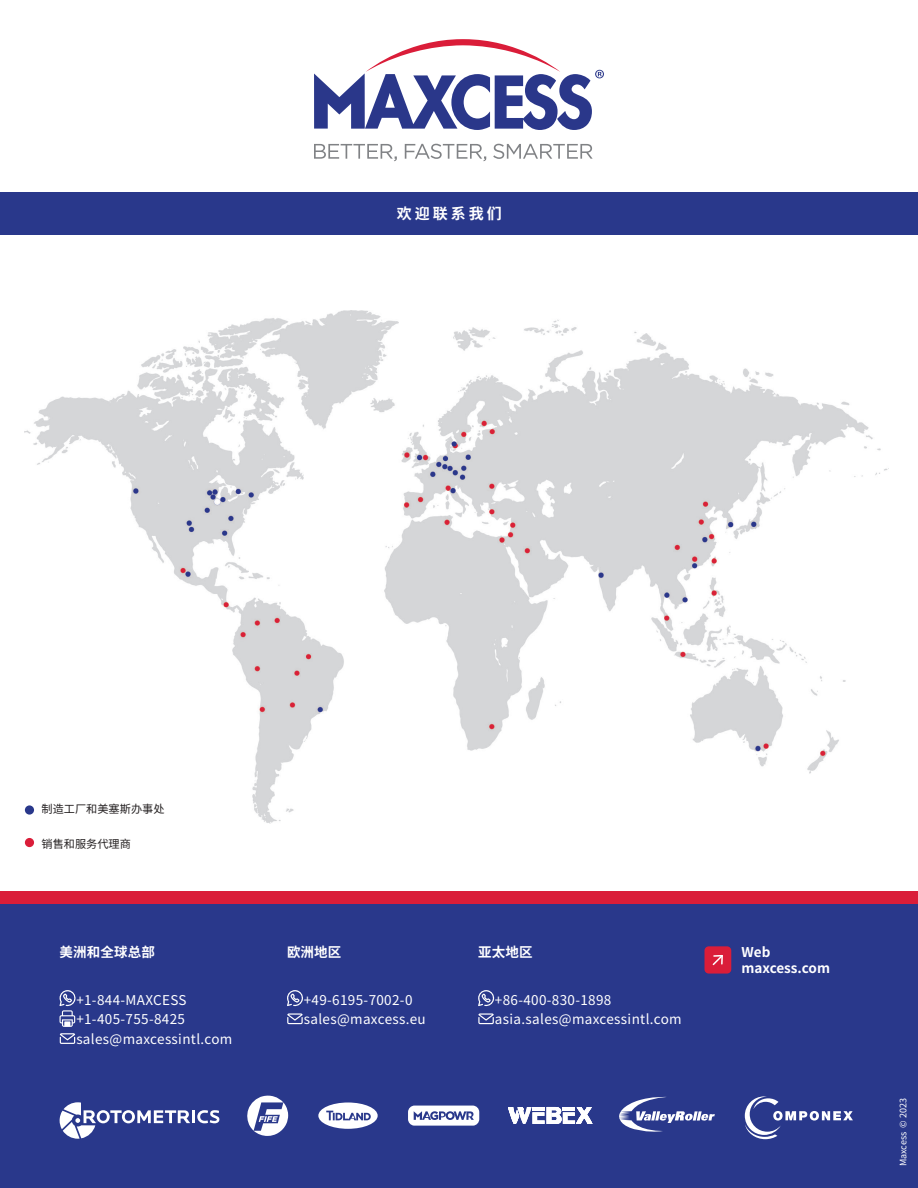
<style>
.page{position:relative;width:918px;height:1188px;background:#fff}
.page>*{position:absolute;margin:0;border:0;box-sizing:border-box;transform-origin:0 0}
.t1{font:700 15px "Source Han Sans CN";letter-spacing:.2em;color:#fff}
.t2{font:13.5px/19.5px "Source Han Sans CN";letter-spacing:.025em;color:#fff}
.t3{font:700 13.5px/16.2px "Source Han Sans CN";letter-spacing:.01em;color:#fff}
.t4{font:11.25px "Source Han Sans CN";color:#231f20}
.t5{font:9px "Source Han Sans CN";color:#fff}
</style>
<div class="page">
<img style="left:25px;top:310px;width:863px;height:513px">
<div style="left:0;top:904px;width:918px;height:284px;background:#29388b"></div>
<div style="left:0;top:891px;width:918px;height:13px;background:#da1d39"></div>
<div style="left:0;top:192px;width:918px;height:43px;background:#29388b"></div>
<svg style="left:314px;top:39px;width:290px;height:91px"></svg>
<svg style="left:314px;top:144px;width:83px;height:17px"></svg>
<svg style="left:405px;top:144px;width:81px;height:17px"></svg>
<svg style="left:493px;top:144px;width:100px;height:15px"></svg>
<svg style="left:508px;top:1107px;width:84px;height:17px"></svg>
<hr style="left:563px;top:1107px;width:12px;height:4px;background:#fff">
<svg style="left:247px;top:1095px;width:41px;height:41px"></svg>
<svg style="left:318px;top:1103px;width:60px;height:26px"></svg>
<svg style="left:619px;top:1096px;width:96px;height:36px"></svg>
<svg style="left:745px;top:1096px;width:108px;height:43px"></svg>
<svg style="left:408px;top:1106px;width:71px;height:20px"></svg>
<svg style="left:60px;top:1102px;width:159px;height:37px"></svg>
<div style="left:705px;top:946px;width:26px;height:28px;background:#da1d39;border-radius:4px"></div>
<svg style="left:712px;top:955px;width:11px;height:11px"></svg>
<svg style="left:60px;top:1033px;width:15px;height:11px"></svg>
<svg style="left:59px;top:990px;width:17px;height:37px"></svg>
<svg style="left:287px;top:1013px;width:16px;height:11px"></svg>
<svg style="left:287px;top:990px;width:16px;height:17px"></svg>
<svg style="left:478px;top:1013px;width:16px;height:11px"></svg>
<svg style="left:478px;top:990px;width:17px;height:17px"></svg>
<div style="left:25px;top:838px;width:9px;height:9px;background:#da1d39;border-radius:50%"></div>
<div style="left:25px;top:805px;width:9px;height:10px;background:#29388b;border-radius:50%"></div>
<p class="t1" style="left:397px;top:205px;width:106px">欢迎联系我们</p>
<p class="t4" style="left:41px;top:802px;width:125px">制造工厂和美塞斯办事处</p>
<p class="t4" style="left:41px;top:838px;width:91px">销售和服务代理商</p>
<p class="t3" style="left:60px;top:944px;width:97px">美洲和全球总部</p>
<p class="t2" style="left:76px;top:990px;width:158px">+1-844-MAXCESS +1-405-755-8425 sales@maxcessintl.com</p>
<p class="t3" style="left:287px;top:944px;width:56px">欧洲地区</p>
<p class="t2" style="left:304px;top:990px;width:123px">+49-6195-7002-0 sales@maxcess.eu</p>
<p class="t3" style="left:478px;top:944px;width:56px">亚太地区</p>
<p class="t2" style="left:495px;top:990px;width:188px">+86-400-830-1898 asia.sales@maxcessintl.com</p>
<p class="t3" style="left:741px;top:944px;width:90px">Web maxcess.com</p>
<p class="t5" style="left:898px;top:1166px;width:69px;rotate:-90deg">Maxcess © 2023</p>
</div>
